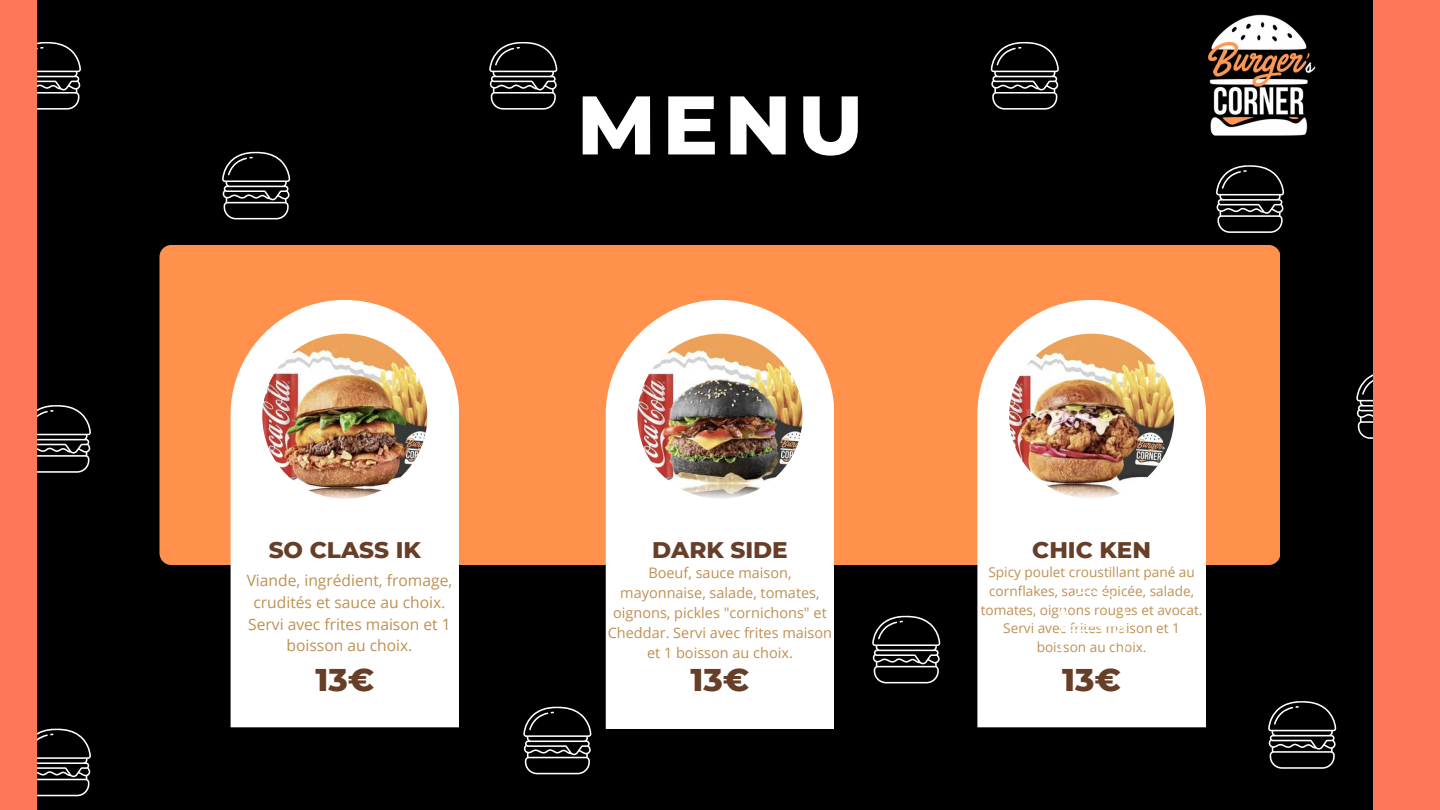
<style>
.page{position:relative;width:1440px;height:810px;background:#000}
.page>*{position:absolute;margin:0;border:0;box-sizing:border-box;transform-origin:0 0}
.t1{font:800 82.9px "Montserrat";color:#fff}
.t2{font:800 32.1px "Montserrat";color:#673e27}
.t3{font:800 23.1px "Montserrat";color:#673e27}
.t4{font:15.6px/21.7px "Open Sans";color:#be9052;text-align:center}
.t5{font:14.5px/20.1px "Open Sans";color:#be9052;text-align:center}
.t6{font:13.6px/18.9px "Open Sans";color:#be9052;text-align:center}
</style>
<div class="page">
<div style="left:159px;top:245px;width:1121px;height:320px;background:#ff914d;border-radius:12px"></div>
<img style="left:230px;top:680px;width:229px;height:48px">
<svg style="left:231px;top:300px;width:228px;height:427px;fill:#fff"></svg>
<img style="left:262px;top:334px;width:165px;height:165px;border-radius:50%">
<svg style="left:606px;top:300px;width:228px;height:429px;fill:#fff"></svg>
<img style="left:637px;top:334px;width:166px;height:165px;border-radius:50%">
<img style="left:883px;top:683px;width:323px;height:45px">
<svg style="left:977px;top:300px;width:229px;height:427px;fill:#fff"></svg>
<img style="left:1009px;top:334px;width:165px;height:165px;border-radius:50%">
<img style="left:1189px;top:9px;width:145px;height:144px;border-radius:50%">
<svg style="left:36px;top:42px;width:45px;height:67px"></svg>
<svg style="left:222px;top:152px;width:68px;height:67px"></svg>
<div style="left:1059px;top:591px;width:68px;height:68px;background:#fff"></div>
<svg style="left:1268px;top:701px;width:68px;height:68px"></svg>
<svg style="left:489px;top:42px;width:68px;height:67px"></svg>
<svg style="left:523px;top:707px;width:68px;height:67px"></svg>
<svg style="left:991px;top:42px;width:68px;height:67px"></svg>
<svg style="left:1216px;top:165px;width:68px;height:68px"></svg>
<svg style="left:36px;top:405px;width:55px;height:67px"></svg>
<svg style="left:1356px;top:374px;width:17px;height:65px"></svg>
<svg style="left:36px;top:729px;width:55px;height:67px"></svg>
<svg style="left:872px;top:616px;width:68px;height:67px"></svg>
<div style="left:1373px;top:0;width:67px;height:810px;background:#ff7759"></div>
<div style="left:0;top:0;width:36px;height:810px;background:#ff7759"></div>
<p class="t1" style="left:577px;top:74px;width:288px">MENU</p>
<p class="t3" style="left:269px;top:536px;width:154px">SO CLASS IK</p>
<h1 class="t4" style="left:247px;top:569px;width:207px">Viande, ingrédient, fromage, crudités et sauce au choix.<br>Servi avec frites maison et 1 boisson au choix.</h1>
<p class="t3" style="left:652px;top:536px;width:137px">DARK SIDE</p>
<h3 class="t3" style="left:1032px;top:536px;width:120px">CHIC KEN</h3>
<p class="t5" style="left:608px;top:562px;width:226px">Boeuf, sauce maison, mayonnaise, salade, tomates, oignons, pickles "cornichons" et<br>Cheddar. Servi avec frites maison et 1 boisson au choix.</p>
<p class="t6" style="left:981px;top:562px;width:223px">Spicy poulet croustillant pané au cornflakes, sauce épicée, salade, tomates, oignons rouges et avocat.<br>Servi avec frites maison et 1 boisson au choix.</p>
<h4 class="t2" style="left:315px;top:660px;width:60px">13€</h4>
<h2 class="t2" style="left:691px;top:660px;width:60px">13€</h2>
<p class="t2" style="left:1062px;top:660px;width:60px">13€</p>
</div>
